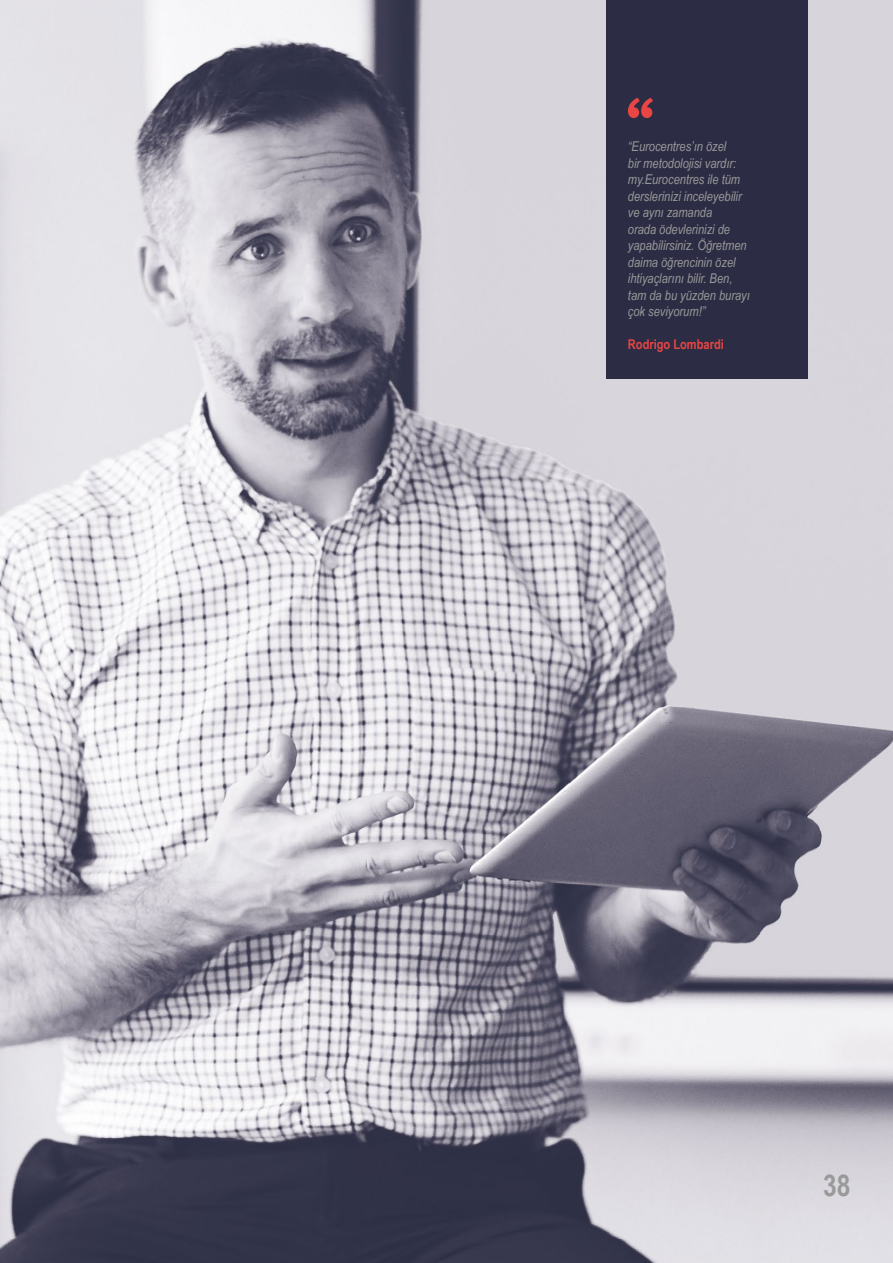
<style>
.page{position:relative;width:893px;height:1263px;background:#fff}
.page>*{position:absolute;margin:0;border:0;box-sizing:border-box;transform-origin:0 0}
.t1{font:700 30px "Arial Narrow";color:#9a999a}
.t2{font:italic 13.5px/16.5px "Arial Narrow";color:#9a999a}
.t3{font:700 13.5px "Arial Narrow";color:#e94543}
</style>
<div class="page">
<img style="left:0;top:0;width:893px;height:1263px">
<div style="left:607px;top:85px;width:201px;height:293px;background:#2c2d44"></div>
<svg style="left:628px;top:98px;width:25px;height:20px"></svg>
<div style="left:607px;top:0;width:201px;height:90px;background:#2c2d44"></div>
<p class="t2" style="left:628px;top:138px;width:123px">“Eurocentres’ın özel<br>bir metodolojisi vardır: my.Eurocentres ile tüm derslerinizi inceleyebilir ve aynı zamanda<br>orada ödevlerinizi de yapabilirsiniz. Öğretmen daima öğrencinin özel ihtiyaçlarını bilir. Ben, tam da bu yüzden burayı çok seviyorum!”</p>
<p class="t3" style="left:628px;top:334px;width:97px">Rodrigo Lombardi</p>
<h1 class="t1" style="left:823px;top:1163px;width:29px">38</h1>
</div>
